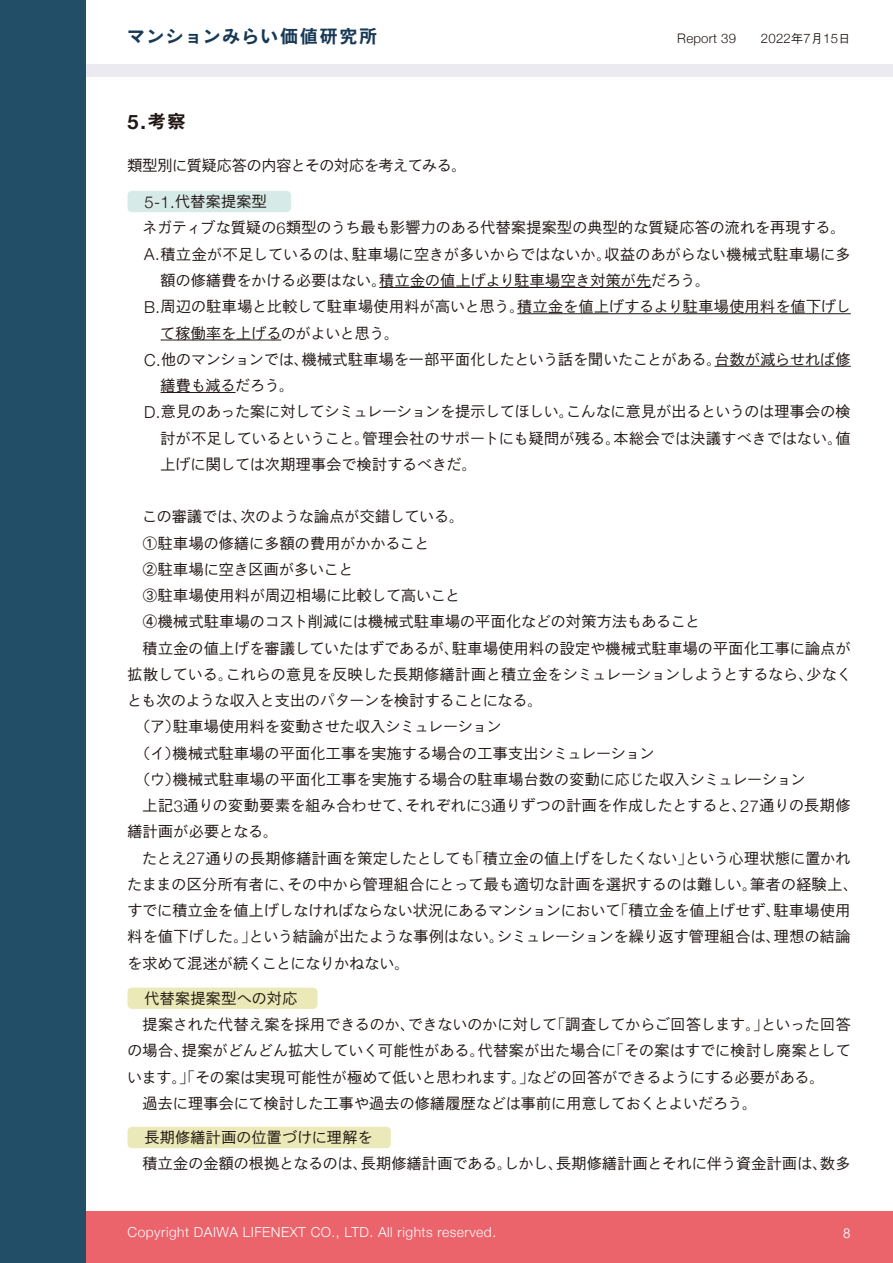
<style>
.page{position:relative;width:893px;height:1263px;background:#fff}
.page>*{position:absolute;margin:0;border:0;box-sizing:border-box;transform-origin:0 0}
.t1{font:700 19.8px "Helvetica Neue";color:#221815}
.t2{font:18px "Iwa O Go Std Eb";letter-spacing:.07em;color:#183956}
.t3{font:500 15px/26.1px "Iwa O Go Std";letter-spacing:.005em;color:#221815}
.t4{font:500 15px "Iwa O Go Std";letter-spacing:-.015em;color:#221815}
.t5{font:500 15px "Iwa O Go Std";letter-spacing:-.02em;color:#221815}
.t6{font:500 15px "Iwa O Go Std";letter-spacing:.025em;color:#221815}
.t7{font:300 13.8px "Helvetica Neue";letter-spacing:.035em;color:#fff}
.t8{font:300 13.2px "Helvetica Neue";letter-spacing:.02em;color:#221815}
.t9{font:13.2px "Century Gothic";color:#fff}
.s1{font-family:"Iwa O Go Std";font-weight:500;font-size:12px}
.s2{font-family:"Iwa O Go Std Eb";font-weight:400;font-size:18px}
.s3{font-family:"Helvetica Neue";font-weight:300;font-size:16.5px}
</style>
<div class="page">
<div style="left:0;top:1212px;width:893px;height:51px;background:#eb636b"></div>
<div style="left:0;top:64px;width:893px;height:13px;background:#ebeaf1"></div>
<div style="left:0;top:0;width:85px;height:1263px;background:#224e67"></div>
<hr style="left:892px;top:0;width:1px;height:1263px;background:#224e67">
<div style="left:128px;top:191px;width:163px;height:21px;background:#d6ebe8;border-radius:4px"></div>
<hr style="left:379px;top:287px;width:272px;height:1px;background:#221815">
<hr style="left:517px;top:313px;width:334px;height:1px;background:#221815">
<hr style="left:161px;top:340px;width:120px;height:1px;background:#221815">
<hr style="left:714px;top:366px;width:137px;height:1px;background:#221815">
<hr style="left:161px;top:392px;width:75px;height:1px;background:#221815">
<div style="left:128px;top:987px;width:189px;height:22px;background:#ebe9b7;border-radius:4px"></div>
<div style="left:128px;top:1127px;width:263px;height:21px;background:#ebe9b7;border-radius:4px"></div>
<p class="t2" style="left:127px;top:24px;width:252px">マンションみらい価値研究所</p>
<p class="t8" style="left:677px;top:30px;width:175px">Report 39<span class="s1">　　</span>2022<span class="s1">年</span>7<span class="s1">月</span>15<span class="s1">日</span></p>
<h1 class="t1" style="left:128px;top:110px;width:59px">5.<span class="s2">考察</span></h1>
<p class="t5" style="left:128px;top:156px;width:340px">類型別に質疑応答の内容とその対応を考えてみる。</p>
<p class="t3" style="left:144px;top:188px;width:124px"><span class="s3">5-1.</span>代替案提案型</p>
<p class="t3" style="left:142px;top:214px;width:705px">ネガティブな質疑の<span class="s3">6</span>類型のうち最も影響力のある代替案提案型の典型的な質疑応答の流れを再現する。</p>
<p class="t3" style="left:144px;top:241px;width:708px"><span class="s3">A.</span>積立金が不足しているのは、駐車場に空きが多いからではないか。収益のあがらない機械式駐車場に多</p>
<p class="t3" style="left:161px;top:267px;width:551px">額の修繕費をかける必要はない。積立金の値上げより駐車場空き対策が先だろう。</p>
<p class="t3" style="left:144px;top:293px;width:708px"><span class="s3">B.</span>周辺の駐車場と比較して駐車場使用料が高いと思う。積立金を値上げするより駐車場使用料を値下げし</p>
<p class="t3" style="left:160px;top:319px;width:240px">て稼働率を上げるのがよいと思う。</p>
<p class="t3" style="left:144px;top:346px;width:708px"><span class="s3">C.</span>他のマンションでは、機械式駐車場を一部平面化したという話を聞いたことがある。台数が減らせれば修</p>
<p class="t3" style="left:161px;top:372px;width:135px">繕費も減るだろう。</p>
<p class="t4" style="left:144px;top:402px;width:708px"><span class="s3">D.</span>意見のあった案に対してシミュレーションを提示してほしい。こんなに意見が出るというのは理事会の検</p>
<p class="t3" style="left:161px;top:424px;width:691px">討が不足しているということ。管理会社のサポートにも疑問が残る。本総会では決議すべきではない。値</p>
<p class="t3" style="left:161px;top:451px;width:318px">上げに関しては次期理事会で検討するべきだ。</p>
<p class="t3" style="left:142px;top:503px;width:323px">この審議では、次のような論点が交錯している。</p>
<p class="t3" style="left:143px;top:529px;width:288px">①駐車場の修繕に多額の費用がかかること</p>
<p class="t3" style="left:143px;top:556px;width:212px">②駐車場に空き区画が多いこと</p>
<p class="t3" style="left:143px;top:582px;width:319px">③駐車場使用料が周辺相場に比較して高いこと</p>
<p class="t3" style="left:143px;top:608px;width:559px">④機械式駐車場のコスト削減には機械式駐車場の平面化などの対策方法もあること</p>
<p class="t3" style="left:143px;top:634px;width:710px">積立金の値上げを審議していたはずであるが、駐車場使用料の設定や機械式駐車場の平面化工事に論点が</p>
<p class="t3" style="left:128px;top:661px;width:725px">拡散している。これらの意見を反映した長期修繕計画と積立金をシミュレーションしようとするなら、少なく</p>
<p class="t3" style="left:127px;top:687px;width:417px">とも次のような収入と支出のパターンを検討することになる。</p>
<p class="t3" style="left:135px;top:713px;width:368px">（ア）駐車場使用料を変動させた収入シミュレーション</p>
<p class="t3" style="left:135px;top:739px;width:521px">（イ）機械式駐車場の平面化工事を実施する場合の工事支出シミュレーション</p>
<p class="t3" style="left:135px;top:766px;width:672px">（ウ）機械式駐車場の平面化工事を実施する場合の駐車場台数の変動に応じた収入シミュレーション</p>
<p class="t3" style="left:143px;top:792px;width:709px">上記<span class="s3">3</span>通りの変動要素を組み合わせて、それぞれに<span class="s3">3</span>通りずつの計画を作成したとすると、<span class="s3">27</span>通りの長期修</p>
<p class="t3" style="left:128px;top:818px;width:152px">繕計画が必要となる。</p>
<p class="t3" style="left:142px;top:844px;width:710px">たとえ<span class="s3">27</span>通りの長期修繕計画を策定したとしても「積立金の値上げをしたくない」という心理状態に置かれ</p>
<p class="t3" style="left:127px;top:871px;width:732px">たままの区分所有者に、その中から管理組合にとって最も適切な計画を選択するのは難しい。筆者の経験上、</p>
<p class="t3" style="left:127px;top:897px;width:725px">すでに積立金を値上げしなければならない状況にあるマンションにおいて「積立金を値上げせず、駐車場使用</p>
<p class="t3" style="left:128px;top:923px;width:724px">料を値下げした。」という結論が出たような事例はない。シミュレーションを繰り返す管理組合は、理想の結論</p>
<p class="t3" style="left:127px;top:949px;width:284px">を求めて混迷が続くことになりかねない。</p>
<p class="t6" style="left:144px;top:988px;width:154px">代替案提案型への対応</p>
<p class="t3" style="left:143px;top:1011px;width:710px">提案された代替え案を採用できるのか、できないのかに対して「調査してからご回答します。」といった回答</p>
<p class="t3" style="left:127px;top:1037px;width:725px">の場合、提案がどんどん拡大していく可能性がある。代替案が出た場合に「その案はすでに検討し廃案として</p>
<p class="t3" style="left:127px;top:1063px;width:699px">います。」「その案は実現可能性が極めて低いと思われます。」などの回答ができるようにする必要がある。</p>
<p class="t3" style="left:143px;top:1090px;width:616px">過去に理事会にて検討した工事や過去の修繕履歴などは事前に用意しておくとよいだろう。</p>
<p class="t3" style="left:143px;top:1124px;width:709px">長期修繕計画の位置づけに理解を<br>積立金の金額の根拠となるのは、長期修繕計画である。しかし、長期修繕計画とそれに伴う資金計画は、数多</p>
<p class="t7" style="left:128px;top:1224px;width:370px">Copyright DAIWA LIFENEXT CO., LTD. All rights reserved.</p>
<p class="t9" style="left:843px;top:1225px;width:9px">8</p>
</div>
